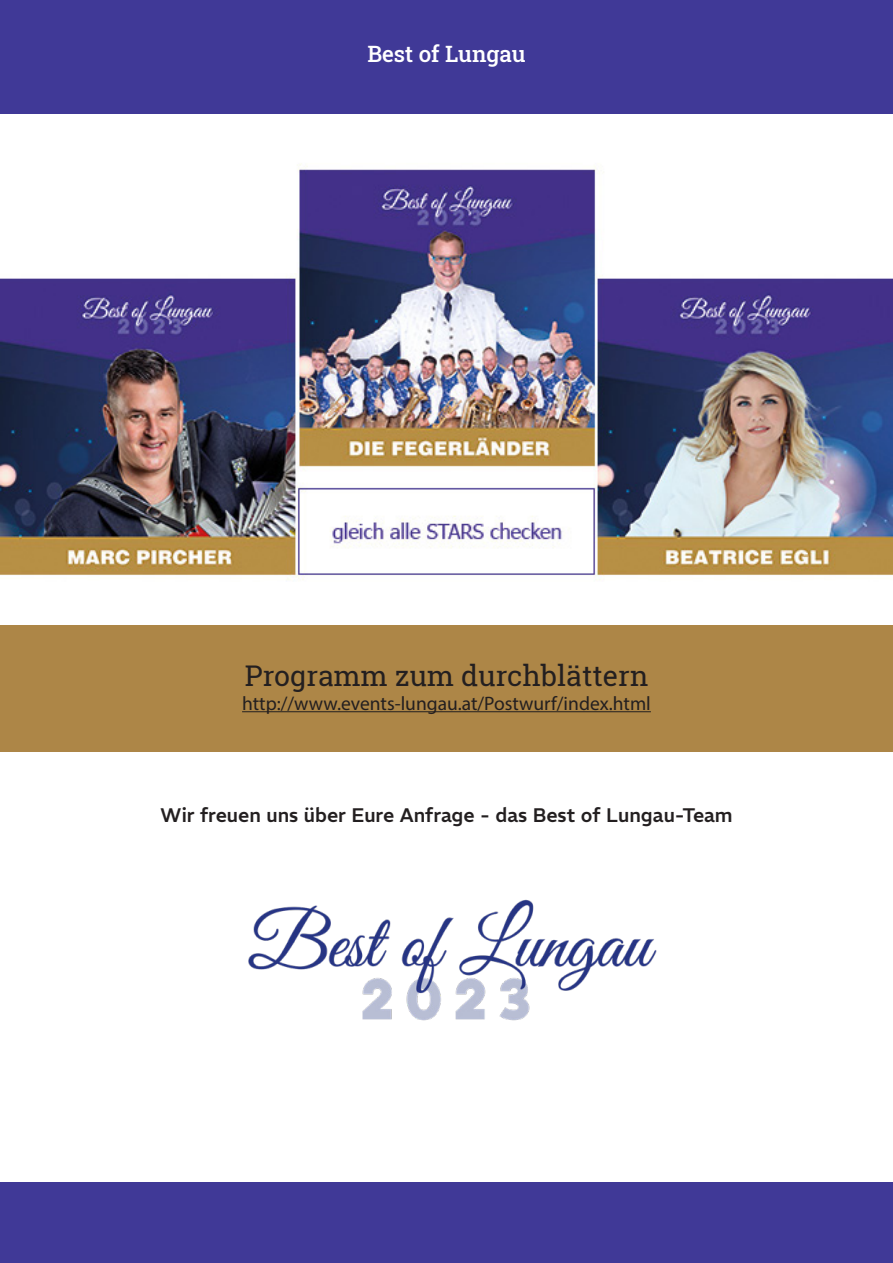
<style>
.page{position:relative;width:893px;height:1263px;background:#fff}
.page>*{position:absolute;margin:0;border:0;box-sizing:border-box;transform-origin:0 0}
.t1{font:28.5px "Roboto Slab";color:#231f20}
.t2{font:500 22.5px "Roboto Slab";color:#fff}
.t3{font:500 19.5px "REM";color:#231f20}
.t4{font:19.5px "Myriad Pro";color:#231f20}
</style>
<div class="page">
<div style="left:0;top:0;width:893px;height:113px;background:#403997"></div>
<div style="left:0;top:1182px;width:893px;height:81px;background:#403997"></div>
<div style="left:0;top:625px;width:893px;height:126px;background:#ad8647"></div>
<hr style="left:242px;top:711px;width:409px;height:1px;background:#231f20">
<img style="left:0;top:164px;width:893px;height:416px">
<img style="left:248px;top:899px;width:409px;height:122px">
<p class="t2" style="left:367px;top:38px;width:160px">Best of Lungau</p>
<p class="t1" style="left:245px;top:656px;width:405px">Programm zum durchblättern</p>
<p class="t4" style="left:242px;top:691px;width:410px">http://www.events-lungau.at/Postwurf/index.html</p>
<p class="t3" style="left:160px;top:800px;width:574px">Wir freuen uns über Eure Anfrage - das Best of Lungau-Team</p>
</div>
